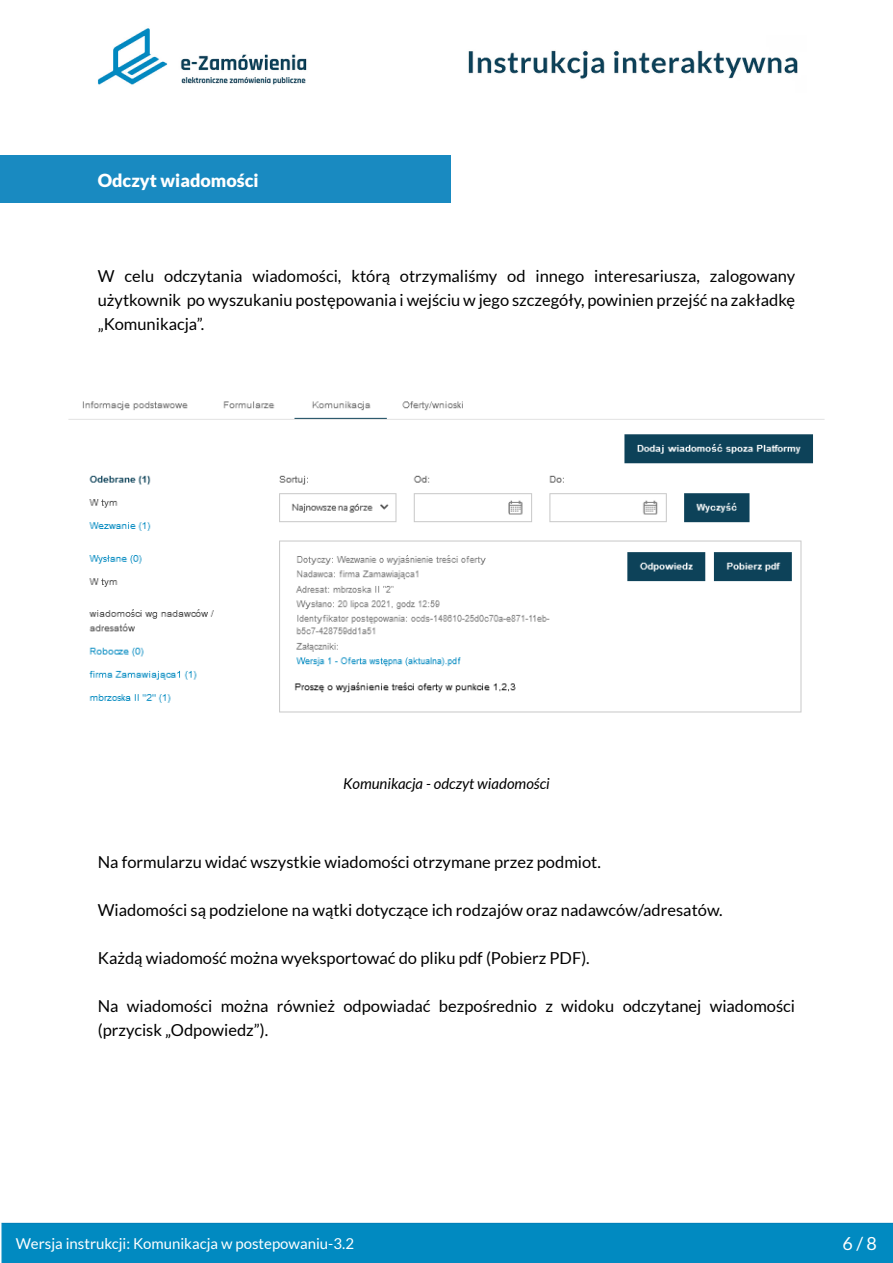
<style>
.page{position:relative;width:893px;height:1263px;background:#fff}
.page>*{position:absolute;margin:0;border:0;box-sizing:border-box;transform-origin:0 0}
.t1{font:900 18px "Lato";color:#fff}
.t2{font:18px "Lato";color:#fff}
.t3{font:16.5px/24px "Lato";color:#000;text-align:justify}
.t4{font:15px "Lato";color:#fff}
.t5{font:italic 15px "Lato";color:#000}
</style>
<div class="page">
<img style="left:1px;top:28px;width:892px;height:1235px">
<img style="left:54px;top:387px;width:785px;height:366px">
<div style="left:0;top:155px;width:451px;height:48px;background:#198ac1"></div>
<p class="t1" style="left:98px;top:170px;width:162px">Odczyt wiadomości</p>
<p class="t3" style="left:98px;top:264px;width:699px">W celu odczytania wiadomości, którą otrzymaliśmy od innego interesariusza, zalogowany użytkownik po wyszukaniu postępowania i wejściu w jego szczegóły, powinien przejść na zakładkę „Komunikacja”.</p>
<p class="t5" style="left:343px;top:775px;width:208px">Komunikacja - odczyt wiadomości</p>
<p class="t3" style="left:98px;top:850px;width:505px">Na formularzu widać wszystkie wiadomości otrzymane przez podmiot.</p>
<p class="t3" style="left:98px;top:898px;width:626px">Wiadomości są podzielone na wątki dotyczące ich rodzajów oraz nadawców/adresatów.</p>
<p class="t3" style="left:98px;top:946px;width:493px">Każdą wiadomość można wyeksportować do pliku pdf (Pobierz PDF).</p>
<p class="t3" style="left:98px;top:994px;width:699px">Na wiadomości można również odpowiadać bezpośrednio z widoku odczytanej wiadomości (przycisk „Odpowiedz”).</p>
<p class="t4" style="left:16px;top:1235px;width:340px">Wersja instrukcji: Komunikacja w postepowaniu-3.2</p>
<p class="t2" style="left:842px;top:1233px;width:36px">6 / 8</p>
</div>
